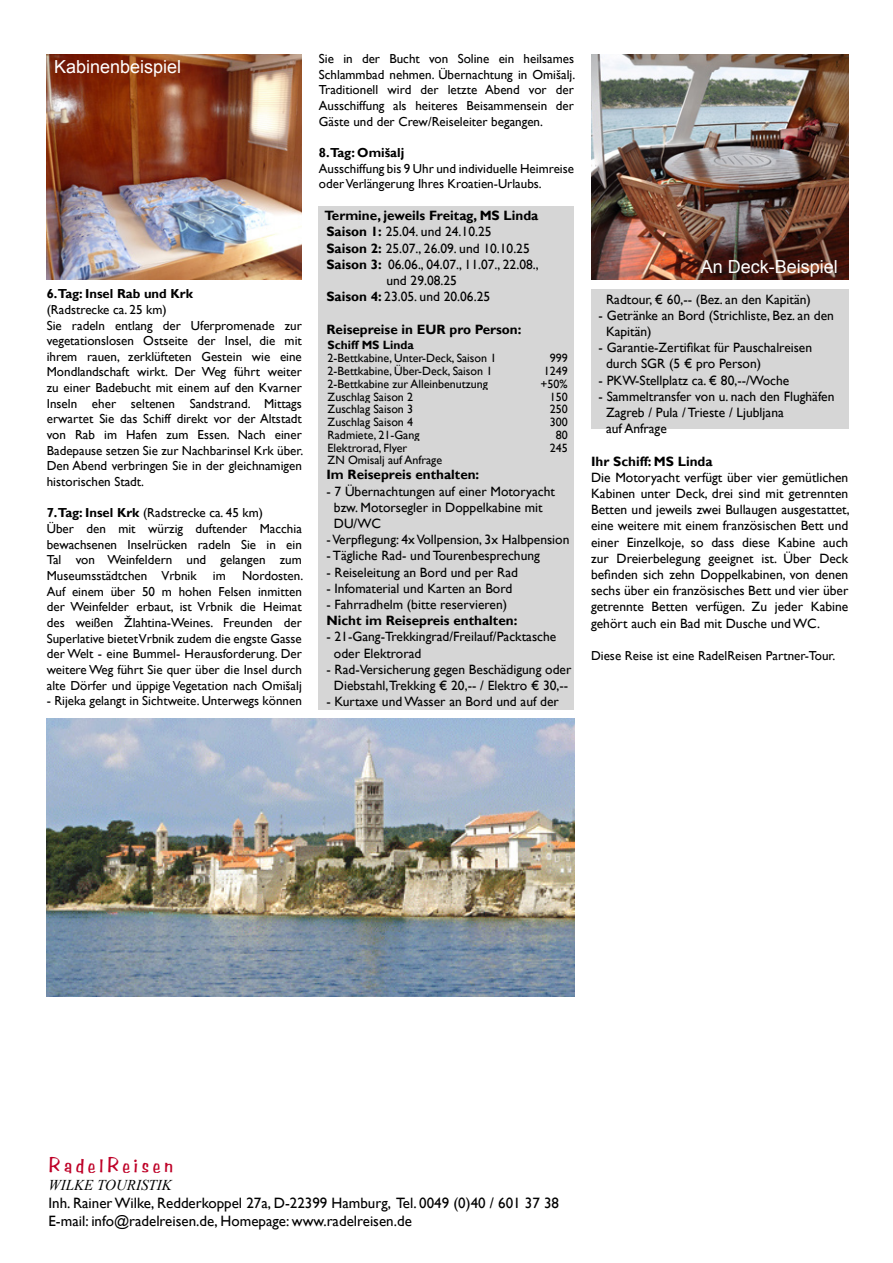
<style>
.page{position:relative;width:893px;height:1263px;background:#fff}
.page>*{position:absolute;margin:0;border:0;box-sizing:border-box;transform-origin:0 0}
.t1{font:21px "Benguiat Frisky ATT";letter-spacing:.17em;color:#be0027}
.t2{font:18px "Arial";color:#fff}
.t3{font:15px "Gill Sans";color:#000}
.t4{font:italic 15px "Times New Roman";color:#000}
.t5{font:13.5px/16.2px "Gill Sans";color:#000}
.t6{font:700 13.5px "Gill Sans";color:#000}
.t7{font:13.05px/15.6px "Gill Sans";color:#000;text-align:justify}
.t8{font:700 13.05px "Gill Sans";color:#000}
.t9{font:12px "Gill Sans";color:#000}
.t10{font:700 12px "Gill Sans";color:#000}
.s1{font-weight:700}
</style>
<div class="page">
<div style="left:319px;top:206px;width:255px;height:503px;background:#d6d6d6"></div>
<div style="left:591px;top:289px;width:257px;height:139px;background:#d6d6d6"></div>
<img style="left:47px;top:54px;width:255px;height:225px">
<img style="left:591px;top:54px;width:257px;height:225px">
<img style="left:47px;top:719px;width:527px;height:277px">
<p class="t2" style="left:54px;top:55px;width:129px">Kabinenbeispiel</p>
<p class="t8" style="left:47px;top:286px;width:148px">6.Tag: Insel Rab und Krk</p>
<p class="t7" style="left:47px;top:302px;width:121px">(Radstrecke ca. 25 km)</p>
<p class="t7" style="left:47px;top:318px;width:258px">Sie radeln entlang der Uferpromenade zur vegetationslosen Ostseite der Insel, die mit ihrem rauen, zerklüfteten Gestein wie eine Mondlandschaft wirkt. Der Weg führt weiter zu einer Badebucht mit einem auf den Kvarner Inseln eher seltenen Sandstrand. Mittags erwartet Sie das Schiff direkt vor der Altstadt von Rab im Hafen zum Essen. Nach einer Badepause setzen Sie zur Nachbarinsel Krk über.<br>Den Abend verbringen Sie in der gleichnamigen historischen Stadt.</p>
<p class="t7" style="left:47px;top:505px;width:218px"><span class="s1">7.Tag: Insel Krk</span> (Radstrecke ca. 45 km)</p>
<p class="t7" style="left:47px;top:521px;width:258px">Über den mit würzig duftender Macchia bewachsenen Inselrücken radeln Sie in ein Tal von Weinfeldern und gelangen zum Museumsstädtchen Vrbnik im Nordosten.<br>Auf einem über 50 m hohen Felsen inmitten der Weinfelder erbaut, ist Vrbnik die Heimat des weißen Žlahtina-Weines. Freunden der Superlative bietet Vrbnik zudem die engste Gasse der Welt - eine Bummel- Herausforderung. Der weitere Weg führt Sie quer über die Insel durch alte Dörfer und üppige Vegetation nach Omišalj</p>
<p class="t7" style="left:47px;top:693px;width:257px">- Rijeka gelangt in Sichtweite. Unterwegs können</p>
<p class="t7" style="left:319px;top:51px;width:258px">Sie in der Bucht von Soline ein heilsames Schlammbad nehmen. Übernachtung in Omišalj.<br>Traditionell wird der letzte Abend vor der Ausschiffung als heiteres Beisammensein der Gäste und der Crew/Reiseleiter begangen.</p>
<p class="t8" style="left:319px;top:145px;width:87px">8.Tag: Omišalj</p>
<p class="t7" style="left:319px;top:161px;width:257px">Ausschiffung bis 9 Uhr und individuelle Heimreise oder Verlängerung Ihres Kroatien-Urlaubs.</p>
<p class="t6" style="left:324px;top:207px;width:215px">Termine, jeweils Freitag, MS Linda</p>
<p class="t5" style="left:326px;top:224px;width:205px"><span class="s1">Saison 1:</span> 25.04. und 24.10.25<br><span class="s1">Saison 2:</span> 25.07., 26.09. und 10.10.25</p>
<p class="t5" style="left:326px;top:256px;width:214px"><span class="s1">Saison 3:</span> 06.06., 04.07., 11.07., 22.08.,</p>
<p class="t5" style="left:386px;top:273px;width:72px">und 29.08.25</p>
<p class="t5" style="left:326px;top:289px;width:165px"><span class="s1">Saison 4:</span> 23.05. und 20.06.25</p>
<p class="t6" style="left:326px;top:321px;width:197px">Reisepreise in EUR pro Person:</p>
<p class="t10" style="left:328px;top:338px;width:88px">Schiff MS Linda</p>
<p class="t9" style="left:328px;top:351px;width:170px">2-Bettkabine, Unter-Deck, Saison 1</p>
<p class="t9" style="left:550px;top:351px;width:19px">999</p>
<p class="t9" style="left:328px;top:364px;width:166px">2-Bettkabine, Über-Deck, Saison 1</p>
<p class="t9" style="left:544px;top:364px;width:25px">1249</p>
<p class="t9" style="left:328px;top:377px;width:162px">2-Bettkabine zur Alleinbenutzung</p>
<p class="t9" style="left:541px;top:377px;width:29px">+50%</p>
<p class="t9" style="left:328px;top:389px;width:87px">Zuschlag Saison 2</p>
<p class="t9" style="left:550px;top:389px;width:19px">150</p>
<p class="t9" style="left:328px;top:402px;width:87px">Zuschlag Saison 3</p>
<p class="t9" style="left:550px;top:402px;width:19px">250</p>
<p class="t9" style="left:328px;top:415px;width:87px">Zuschlag Saison 4</p>
<p class="t9" style="left:550px;top:415px;width:19px">300</p>
<p class="t9" style="left:328px;top:428px;width:93px">Radmiete, 21-Gang</p>
<p class="t9" style="left:556px;top:428px;width:13px">80</p>
<p class="t9" style="left:328px;top:440px;width:81px">Elektrorad, Flyer</p>
<p class="t9" style="left:550px;top:440px;width:19px">245</p>
<p class="t9" style="left:328px;top:453px;width:116px">ZN Omisalj auf Anfrage</p>
<p class="t6" style="left:326px;top:467px;width:154px">Im Reisepreis enthalten:</p>
<p class="t5" style="left:326px;top:483px;width:230px">- 7 Übernachtungen auf einer Motoryacht</p>
<p class="t5" style="left:334px;top:499px;width:210px">bzw. Motorsegler in Doppelkabine mit</p>
<p class="t5" style="left:334px;top:516px;width:49px">DU/WC</p>
<p class="t5" style="left:326px;top:532px;width:245px">- Verpflegung: 4x Vollpension, 3x Halbpension</p>
<p class="t5" style="left:326px;top:548px;width:215px">- Tägliche Rad- und Tourenbesprechung</p>
<p class="t5" style="left:326px;top:564px;width:193px">- Reiseleitung an Bord und per Rad</p>
<p class="t5" style="left:326px;top:580px;width:188px">- Infomaterial und Karten an Bord</p>
<p class="t5" style="left:326px;top:597px;width:182px">- Fahrradhelm (bitte reservieren)</p>
<p class="t6" style="left:326px;top:612px;width:192px">Nicht im Reisepreis enthalten:</p>
<p class="t5" style="left:326px;top:629px;width:231px">- 21-Gang-Trekkingrad/Freilauf/Packtasche</p>
<p class="t5" style="left:334px;top:645px;width:89px">oder Elektrorad</p>
<p class="t5" style="left:326px;top:661px;width:246px">- Rad-Versicherung gegen Beschädigung oder</p>
<p class="t5" style="left:334px;top:678px;width:236px">Diebstahl,Trekking € 20,-- / Elektro € 30,--</p>
<p class="t5" style="left:326px;top:694px;width:234px">- Kurtaxe und Wasser an Bord und auf der</p>
<p class="t2" style="left:701px;top:254px;width:139px">An Deck-Beispiel</p>
<p class="t5" style="left:606px;top:291px;width:206px">Radtour, € 60,-- (Bez. an den Kapitän)</p>
<p class="t5" style="left:599px;top:307px;width:237px">- Getränke an Bord (Strichliste, Bez. an den</p>
<p class="t5" style="left:606px;top:324px;width:47px">Kapitän)</p>
<p class="t5" style="left:599px;top:340px;width:215px">- Garantie-Zertifikat für Pauschalreisen</p>
<p class="t5" style="left:606px;top:356px;width:157px">durch SGR (5 € pro Person)</p>
<p class="t5" style="left:599px;top:372px;width:192px">- PKW-Stellplatz ca. € 80,--/Woche</p>
<p class="t5" style="left:599px;top:388px;width:237px">- Sammeltransfer von u. nach den Flughäfen</p>
<p class="t5" style="left:606px;top:405px;width:179px">Zagreb / Pula / Trieste / Ljubljana</p>
<p class="t5" style="left:606px;top:421px;width:62px">auf Anfrage</p>
<p class="t6" style="left:591px;top:453px;width:123px">Ihr Schiff: MS Linda</p>
<p class="t5" style="left:591px;top:469px;width:260px;text-align:justify">Die Motoryacht verfügt über vier gemütlichen Kabinen unter Deck, drei sind mit getrennten Betten und jeweils zwei Bullaugen ausgestattet, eine weitere mit einem französischen Bett und einer Einzelkoje, so dass diese Kabine auch zur Dreierbelegung geeignet ist. Über Deck befinden sich zehn Doppelkabinen, von denen sechs über ein französisches Bett und vier über getrennte Betten verfügen. Zu jeder Kabine gehört auch ein Bad mit Dusche und WC.</p>
<p class="t7" style="left:591px;top:647px;width:246px">Diese Reise ist eine RadelReisen Partner-Tour.</p>
<p class="t1" style="left:48px;top:1152px;width:126px">RadelReisen</p>
<p class="t4" style="left:48px;top:1175px;width:125px">WILKE TOURISTIK</p>
<p class="t3" style="left:48px;top:1194px;width:512px">Inh. Rainer Wilke, Redderkoppel 27a, D-22399 Hamburg, Tel. 0049 (0)40 / 601 37 38</p>
<p class="t3" style="left:48px;top:1212px;width:365px">E-mail: info@radelreisen.de, Homepage: www.radelreisen.de</p>
</div>
